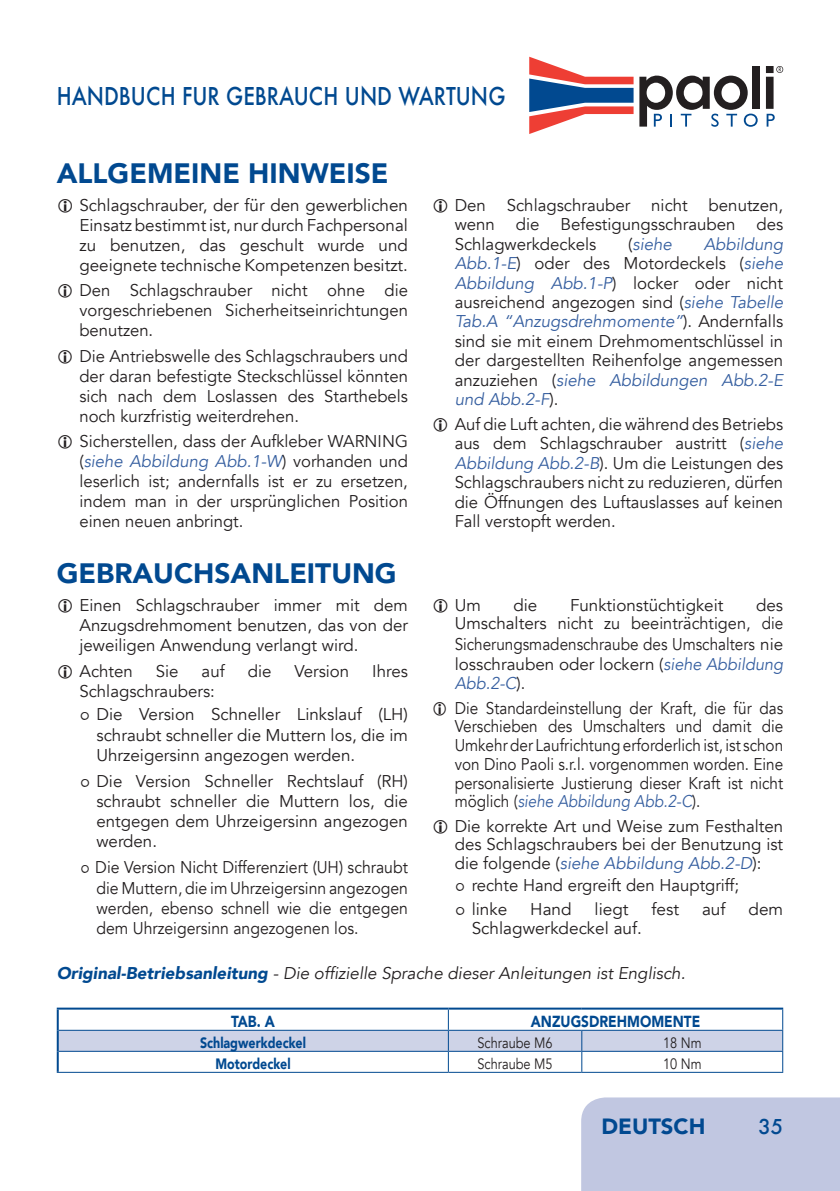
<style>
.page{position:relative;width:840px;height:1191px;background:#fff}
.page>*{position:absolute;margin:0;border:0;box-sizing:border-box;transform-origin:0 0}
.t1{font:900 28px "Avenir";color:#014990}
.t2{font:500 24px "Futura";color:#014990;scale:.85 1}
.t3{font:900 22px "Avenir";color:#014990}
.t4{font:500 20px "Futura";color:#014990}
.t5{font:17px/19.4px "Avenir";color:#231f20;text-align:justify}
.t6{font:17px/18.8px "Avenir";color:#231f20;text-align:justify;scale:.9 1}
.t7{font:17px/20.2px "Avenir";color:#231f20;text-align:justify;scale:.93 1}
.t8{font:italic 17px "Avenir";color:#231f20}
.t9{font:italic 17px "Avenir";color:#365fa0}
.t10{font:900 16px "Avenir";color:#014990;scale:.85 1}
.t11{font:15px "Avenir";color:#231f20;scale:.85 1}
.t12{font:900 15px "Avenir";color:#014990;scale:.83 1}
.s1{font-style:italic;color:#365fa0}
.s2{font-style:normal;color:#231f20}
.s3{font-weight:900;color:#014990}
</style>
<div class="page">
<div style="left:581px;top:1097px;width:258px;height:94px;background:#c1c7e1"></div>
<svg style="left:529px;top:57px;width:104px;height:77px"></svg>
<svg style="left:639px;top:76px;width:118px;height:51px"></svg>
<div style="left:751px;top:66px;width:8px;height:43px;background:#231f20"></div>
<svg style="left:765px;top:66px;width:17px;height:61px"></svg>
<hr style="left:57px;top:1007px;width:391px;height:2px;background:#014990">
<hr style="left:57px;top:1009px;width:2px;height:21px;background:#014990">
<hr style="left:448px;top:1007px;width:133px;height:2px;background:#014990">
<hr style="left:581px;top:1007px;width:201px;height:2px;background:#014990">
<hr style="left:57px;top:1030px;width:2px;height:21px;background:#014990">
<hr style="left:57px;top:1051px;width:2px;height:20px;background:#014990">
<hr style="left:57px;top:1071px;width:391px;height:1px;background:#014990">
<hr style="left:448px;top:1071px;width:133px;height:1px;background:#014990">
<svg style="left:58px;top:1009px;width:724px;height:62px"></svg>
<hr style="left:581px;top:1029px;width:201px;height:1px;background:#014990">
<hr style="left:581px;top:1050px;width:201px;height:1px;background:#014990">
<hr style="left:581px;top:1071px;width:201px;height:1px;background:#014990">
<h2 class="t2" style="left:57px;top:80px;width:529px">HANDBUCH FUR GEBRAUCH UND WARTUNG</h2>
<h1 class="t1" style="left:57px;top:149px;width:333px">ALLGEMEINE HINWEISE</h1>
<p class="t5" style="left:79px;top:195px;width:330px;line-height:20px">Schlagschrauber, der für den gewerblichen Einsatz bestimmt ist, nur durch Fachpersonal zu benutzen, das geschult wurde und geeignete technische Kompetenzen besitzt.</p>
<p class="t5" style="left:79px;top:281px;width:330px;line-height:20px">Den Schlagschrauber nicht ohne die vorgeschriebenen Sicherheitseinrichtungen benutzen.</p>
<p class="t5" style="left:79px;top:346px;width:330px;line-height:20px">Die Antriebswelle des Schlagschraubers und der daran befestigte Steckschlüssel könnten sich nach dem Loslassen des Starthebels noch kurzfristig weiterdrehen.</p>
<p class="t5" style="left:79px;top:432px;width:330px;line-height:20px">Sicherstellen, dass der Aufkleber WARNING (<span class="s1">siehe Abbildung Abb.1-W</span>) vorhanden und leserlich ist; andernfalls ist er zu ersetzen, indem man in der ursprünglichen Position einen neuen anbringt.</p>
<h1 class="t1" style="left:57px;top:549px;width:341px">GEBRAUCHSANLEITUNG</h1>
<p class="t5" style="left:79px;top:595px;width:330px;line-height:20.2px">Einen Schlagschrauber immer mit dem Anzugsdrehmoment benutzen, das von der jeweiligen Anwendung verlangt wird.</p>
<p class="t5" style="left:79px;top:662px;width:55px">Achten</p>
<p class="t5" style="left:156px;top:662px;width:24px">Sie</p>
<p class="t5" style="left:201px;top:662px;width:25px">auf</p>
<p class="t5" style="left:247px;top:662px;width:25px">die</p>
<p class="t5" style="left:294px;top:662px;width:56px">Version</p>
<p class="t5" style="left:372px;top:662px;width:37px">Ihres</p>
<p class="t5" style="left:79px;top:680px;width:330px;line-height:23px">Schlagschraubers:<br>⚪ Die Version Schneller Linkslauf (LH)</p>
<p class="t5" style="left:96px;top:725px;width:313px;line-height:20.2px">schraubt schneller die Muttern los, die im<br>Uhrzeigersinn angezogen werden.</p>
<p class="t5" style="left:96px;top:771px;width:313px;line-height:20.2px;text-indent:-17px">⚪ Die Version Schneller Rechtslauf (RH) schraubt schneller die Muttern los, die entgegen dem Uhrzeigersinn angezogen werden.</p>
<p class="t7" style="left:96px;top:857px;width:336px;text-indent:-17px">⚪ Die Version Nicht Differenziert (UH) schraubt die Muttern, die im Uhrzeigersinn angezogen werden, ebenso schnell wie die entgegen dem Uhrzeigersinn angezogenen los.</p>
<p class="t5" style="left:454px;top:196px;width:330px">Den Schlagschrauber nicht benutzen, wenn die Befestigungsschrauben des Schlagwerkdeckels</p>
<p class="t5" style="left:454px;top:234px;width:330px;text-indent:249px"><span class="s1">Abbildung Abb.1-E</span>) oder des Motordeckels (<span class="s1">siehe Abbildung Abb.1-P</span>) locker oder nicht ausreichend angezogen sind (<span class="s1">siehe Tabelle Tab.A “Anzugsdrehmomente”</span>). Andernfalls sind sie mit einem Drehmomentschlüssel in der dargestellten Reihenfolge angemessen anzuziehen (<span class="s1">siehe Abbildungen Abb.2-E und Abb.2-F</span>).</p>
<p class="t5" style="left:454px;top:415px;width:330px">Auf die Luft achten, die während des Betriebs aus dem Schlagschrauber austritt (<span class="s1">siehe Abbildung Abb.2-B</span>). Um die Leistungen des Schlagschraubers nicht zu reduzieren, dürfen die Öffnungen des Luftauslasses auf keinen Fall verstopft werden.</p>
<p class="t9" style="left:627px;top:234px;width:45px"><span class="s2">(</span>siehe</p>
<p class="t5" style="left:454px;top:596px;width:330px;line-height:18.8px;text-align:right">des<br>Umschalters nicht zu beeinträchtigen, die</p>
<p class="t6" style="left:454px;top:634px;width:366px;line-height:19.6px">Sicherungsmadenschraube des Umschalters nie losschrauben oder lockern (<span class="s1">siehe Abbildung Abb.2-C</span>).</p>
<p class="t6" style="left:454px;top:698px;width:366px">Die Standardeinstellung der Kraft, die für das Verschieben des Umschalters und damit die Umkehr der Laufrichtung erforderlich ist, ist schon von Dino Paoli s.r.l. vorgenommen worden. Eine personalisierte Justierung dieser Kraft ist nicht möglich (<span class="s1">siehe Abbildung Abb.2-C</span>).</p>
<p class="t5" style="left:454px;top:816px;width:330px;line-height:18.8px">Die korrekte Art und Weise zum Festhalten des Schlagschraubers bei der Benutzung ist die folgende (<span class="s1">siehe Abbildung Abb.2-D</span>):</p>
<p class="t5" style="left:454px;top:873px;width:286px;line-height:24.4px">⚪ rechte Hand ergreift den Hauptgriff; ⚪ linke</p>
<p class="t5" style="left:454px;top:595px;width:28px">Um</p>
<p class="t5" style="left:513px;top:595px;width:25px">die</p>
<p class="t5" style="left:569px;top:595px;width:155px">Funktionstüchtigkeit</p>
<p class="t5" style="left:530px;top:900px;width:43px">Hand</p>
<p class="t5" style="left:594px;top:900px;width:35px">liegt</p>
<p class="t5" style="left:651px;top:900px;width:29px">fest</p>
<p class="t5" style="left:701px;top:900px;width:25px">auf</p>
<p class="t5" style="left:748px;top:900px;width:36px">dem</p>
<p class="t5" style="left:471px;top:918px;width:172px">Schlagwerkdeckel auf.</p>
<p class="t8" style="left:57px;top:963px;width:630px"><span class="s3">Original-Betriebsanleitung</span> - Die offizielle Sprache dieser Anleitungen ist Englisch.</p>
<p class="t10" style="left:231px;top:1008px;width:53px">TAB. A</p>
<p class="t10" style="left:530px;top:1008px;width:201px">ANZUGSDREHMOMENTE</p>
<p class="t12" style="left:200px;top:1030px;width:129px">Schlagwerkdeckel</p>
<p class="t11" style="left:477px;top:1034px;width:90px">Schraube M6</p>
<p class="t11" style="left:662px;top:1034px;width:47px">18 Nm</p>
<p class="t12" style="left:215px;top:1051px;width:92px">Motordeckel</p>
<p class="t11" style="left:477px;top:1055px;width:90px">Schraube M5</p>
<p class="t11" style="left:662px;top:1055px;width:47px">10 Nm</p>
<p class="t3" style="left:601px;top:1107px;width:105px">DEUTSCH</p>
<p class="t4" style="left:758px;top:1113px;width:26px">35</p>
</div>
